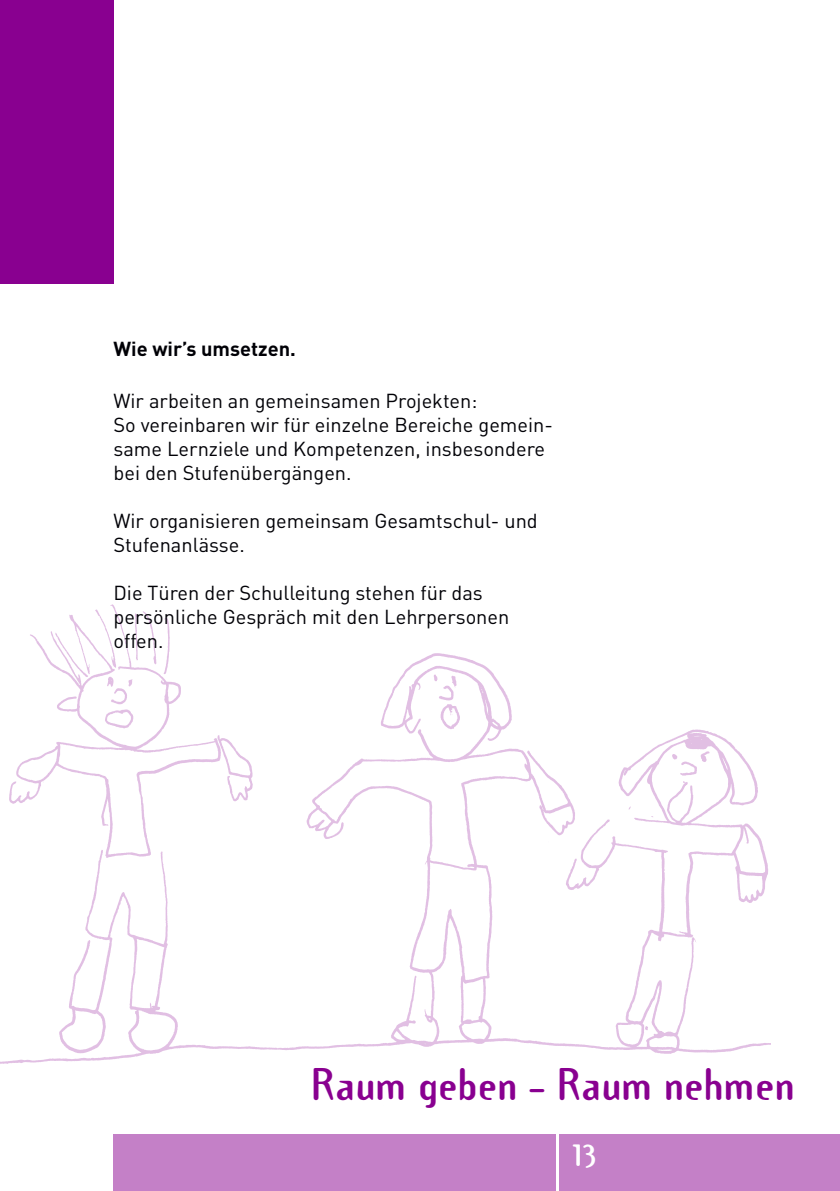
<style>
.page{position:relative;width:840px;height:1191px;background:#fff}
.page>*{position:absolute;margin:0;border:0;box-sizing:border-box;transform-origin:0 0}
.t1{font:700 40px "Template Gothic";color:#890090}
.t2{font:700 30px "Template Gothic";color:#fff}
.t3{font:20px/24px "DIN";color:#000006}
.t4{font:700 20px "DIN";color:#000006}
</style>
<div class="page">
<img style="left:0;top:604px;width:769px;height:460px">
<div style="left:0;top:0;width:113px;height:283px;background:#890090"></div>
<div style="left:113px;top:1134px;width:726px;height:57px;background:#c480c7"></div>
<hr style="left:556px;top:1134px;width:2px;height:57px;background:#fff">
<p class="t4" style="left:113px;top:338px;width:184px">Wie wir’s umsetzen.</p>
<p class="t3" style="left:113px;top:389px;width:441px">Wir arbeiten an gemeinsamen Projekten:<br>So vereinbaren wir für einzelne Bereiche gemein&shy;same Lernziele und Kompetenzen, insbesondere bei den Stufenübergängen.</p>
<p class="t3" style="left:113px;top:509px;width:425px">Wir organisieren gemeinsam Gesamtschul- und<br>Stufenanlässe.</p>
<p class="t3" style="left:113px;top:581px;width:397px">Die Türen der Schulleitung stehen für das persönliche Gespräch mit den Lehrpersonen offen.</p>
<h1 class="t1" style="left:311px;top:1062px;width:485px">Raum geben – Raum nehmen</h1>
<h2 class="t2" style="left:571px;top:1138px;width:27px">13</h2>
</div>
